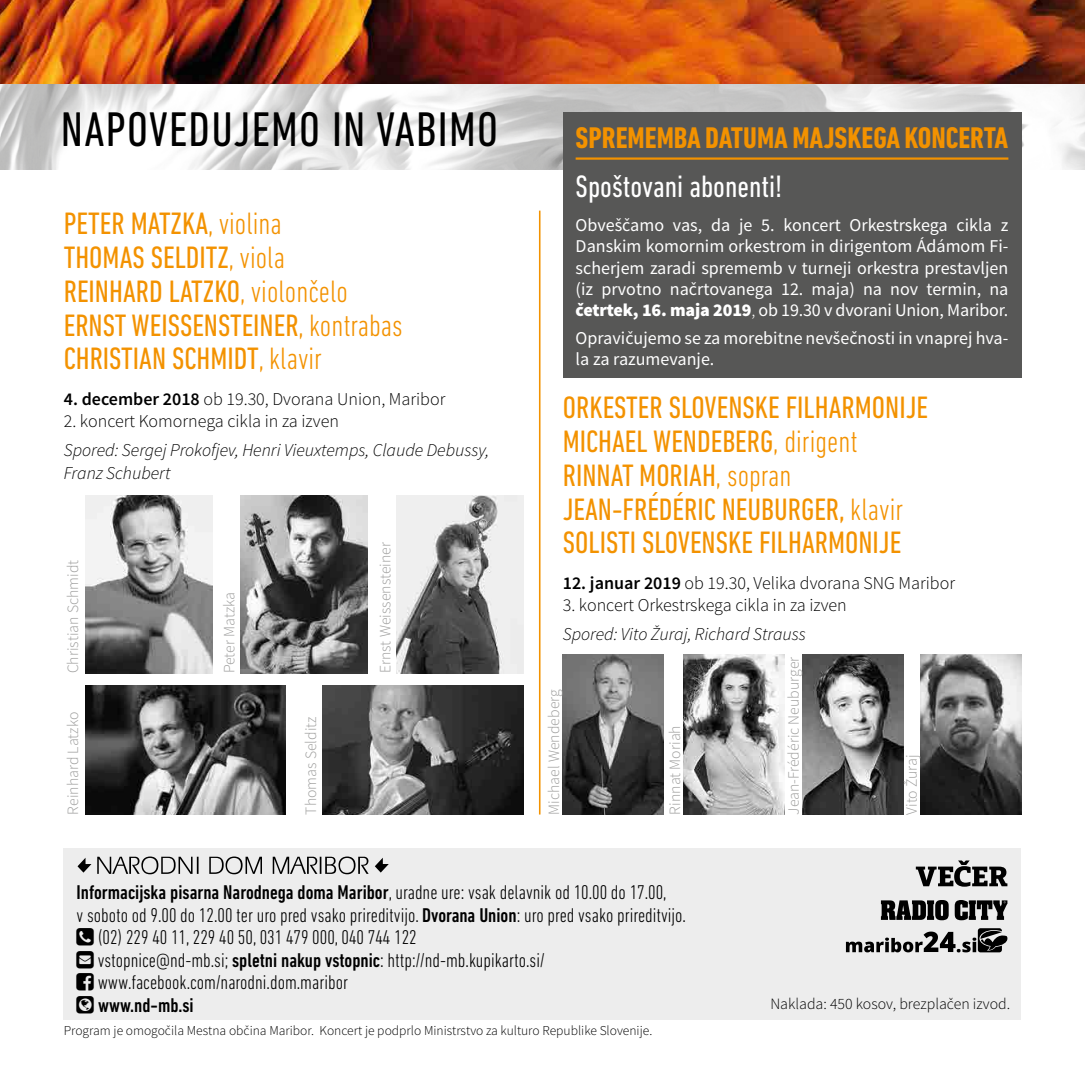
<style>
.page{position:relative;width:1085px;height:1085px;background:#fff}
.page>*{position:absolute;margin:0;border:0;box-sizing:border-box;transform-origin:0 0}
.t1{font:condensed 49.5px "DIN Next LT Pro";letter-spacing:.025em;color:#000}
.t2{font:condensed 31.5px/33.8px "DIN Next LT Pro";color:#f39200}
.t3{font:condensed 31.5px "DIN Next LT Pro";color:#fff}
.t4{font:700 condensed 30.38px "DIN Next LT Pro";color:#f39200}
.t5{font:300 condensed 20.25px "DIN Next LT Pro";color:#000}
.t6{font:500 condensed 20.25px "DIN Next LT Pro";color:#000}
.t7{font:18px/21.2px "Source Sans Pro";color:#fff;text-align:justify}
.t8{font:300 18px "Source Sans Pro";color:#000}
.t9{font:italic 300 18px/22.5px "Source Sans Pro";color:#000}
.t10{font:300 15.75px "Source Sans Pro";color:#9d9d9c}
.t11{font:300 15.75px "Source Sans Pro";color:#000}
.t12{font:300 13.5px "Source Sans Pro";color:#000}
.s1{font-weight:300}
.s2{font-weight:600}
.s3{font-weight:900}
.s4{font-weight:500}
</style>
<div class="page">
<img style="left:0;top:0;width:1084px;height:170px">
<div style="left:64px;top:848px;width:956px;height:171px;background:#ededed"></div>
<hr style="left:539px;top:210px;width:1px;height:604px;background:#f39200">
<svg style="left:77px;top:858px;width:14px;height:14px"></svg>
<svg style="left:375px;top:857px;width:14px;height:15px"></svg>
<svg style="left:97px;top:856px;width:271px;height:18px"></svg>
<img style="left:323px;top:685px;width:200px;height:129px">
<img style="left:85px;top:685px;width:201px;height:129px">
<img style="left:85px;top:496px;width:127px;height:177px">
<img style="left:240px;top:496px;width:127px;height:177px">
<img style="left:396px;top:496px;width:127px;height:177px">
<svg style="left:880px;top:900px;width:127px;height:20px"></svg>
<svg style="left:915px;top:860px;width:92px;height:26px"></svg>
<svg style="left:845px;top:928px;width:162px;height:24px"></svg>
<div style="left:562px;top:112px;width:458px;height:266px;background:#575756"></div>
<hr style="left:575px;top:157px;width:433px;height:3px;background:#f39200">
<img style="left:683px;top:654px;width:101px;height:160px">
<img style="left:920px;top:654px;width:100px;height:160px">
<img style="left:562px;top:654px;width:101px;height:160px">
<img style="left:802px;top:654px;width:100px;height:160px">
<h1 class="t1" style="left:61px;top:101px;width:438px">NAPOVEDUJEMO IN VABIMO</h1>
<h2 class="t2" style="left:64px;top:206px;width:340px">PETER MATZKA<span class="s1">, violina<br></span>THOMAS SELDITZ<span class="s1">, viola<br></span>REINHARD LATZKO<span class="s1">, violončelo<br></span>ERNST WEISSENSTEINER<span class="s1">, kontrabas<br></span>CHRISTIAN SCHMIDT<span class="s1">, klavir</span></h2>
<p class="t8" style="left:64px;top:387px;width:383px"><span class="s2">4. december 2018</span> ob 19.30, Dvorana Union, Maribor</p>
<p class="t8" style="left:64px;top:410px;width:276px">2. koncert Komornega cikla in za izven</p>
<p class="t9" style="left:64px;top:439px;width:427px">Spored: Sergej Prokofjev, Henri Vieuxtemps, Claude Debussy,<br>Franz Schubert</p>
<p class="t10" style="left:63px;top:673px;width:115px;rotate:-90deg">Christian Schmidt</p>
<p class="t10" style="left:63px;top:814px;width:104px;rotate:-90deg">Reinhard Latzko</p>
<p class="t10" style="left:301px;top:814px;width:99px;rotate:-90deg">Thomas Selditz</p>
<p class="t10" style="left:219px;top:673px;width:83px;rotate:-90deg">Peter Matzka</p>
<p class="t10" style="left:375px;top:673px;width:133px;rotate:-90deg">Ernst Weissensteiner</p>
<h3 class="t4" style="left:575px;top:120px;width:434px">SPREMEMBA DATUMA MAJSKEGA KONCERTA</h3>
<h2 class="t3" style="left:575px;top:168px;width:208px">Spoštovani abonenti!</h2>
<p class="t7" style="left:575px;top:215px;width:434px">Obveščamo vas, da je 5. koncert Orkestrskega cikla z Danskim komornim orkestrom in dirigentom Ádámom Fi&shy;scherjem zaradi sprememb v turneji orkestra prestavljen (iz prvotno načrtovanega 12. maja) na nov termin, na <span class="s3">četrtek, 16. maja 2019</span><span class="s1">,</span> ob 19.30 v dvorani Union, Maribor.</p>
<p class="t7" style="left:575px;top:327px;width:434px">Opravičujemo se za morebitne nevšečnosti in vnaprej hva&shy;la za razumevanje.</p>
<h2 class="t2" style="left:562px;top:390px;width:366px">ORKESTER SLOVENSKE FILHARMONIJE<br>MICHAEL WENDEBERG<span class="s1">, dirigent<br></span>RINNAT MORIAH<span class="s1">, sopran<br></span>JEAN-FRÉDÉRIC NEUBURGER, <span class="s1">klavir<br></span>SOLISTI SLOVENSKE FILHARMONIJE</h2>
<p class="t8" style="left:562px;top:571px;width:394px"><span class="s2">12. januar 2019</span> ob 19.30, Velika dvorana SNG Maribor</p>
<p class="t8" style="left:562px;top:594px;width:285px">3. koncert Orkestrskega cikla in za izven</p>
<p class="t9" style="left:562px;top:622px;width:244px">Spored: Vito Žuraj, Richard Strauss</p>
<p class="t10" style="left:544px;top:814px;width:127px;rotate:-90deg">Michael Wendeberg</p>
<p class="t10" style="left:665px;top:814px;width:91px;rotate:-90deg">Rinnat Moriah</p>
<p class="t10" style="left:783px;top:814px;width:159px;rotate:-90deg">Jean-Frédéric Neuburger</p>
<p class="t10" style="left:901px;top:814px;width:62px;rotate:-90deg">Vito Žuraj</p>
<p class="t6" style="left:77px;top:880px;width:591px">Informacijska pisarna Narodnega doma Maribor<span class="s1">, uradne ure: vsak delavnik od 10.00 do 17.00,</span></p>
<p class="t5" style="left:77px;top:903px;width:611px">v soboto od 9.00 do 12.00 ter uro pred vsako prireditvijo. <span class="s4">Dvorana Union</span>: uro pred vsako prireditvijo.</p>
<p class="t5" style="left:98px;top:925px;width:320px">(02) 229 40 11, 229 40 50, 031 479 000, 040 744 122</p>
<p class="t5" style="left:98px;top:948px;width:448px">vstopnice@nd-mb.si; <span class="s4">spletni nakup vstopnic</span>: http://nd-mb.kupikarto.si/</p>
<p class="t5" style="left:98px;top:970px;width:252px">www.facebook.com/narodni.dom.maribor</p>
<p class="t6" style="left:98px;top:993px;width:97px">www.nd-mb.si</p>
<p class="t12" style="left:64px;top:1022px;width:590px">Program je omogočila Mestna občina Maribor. Koncert je podprlo Ministrstvo za kulturo Republike Slovenije.</p>
<p class="t11" style="left:770px;top:994px;width:241px">Naklada: 450 kosov, brezplačen izvod.</p>
</div>
